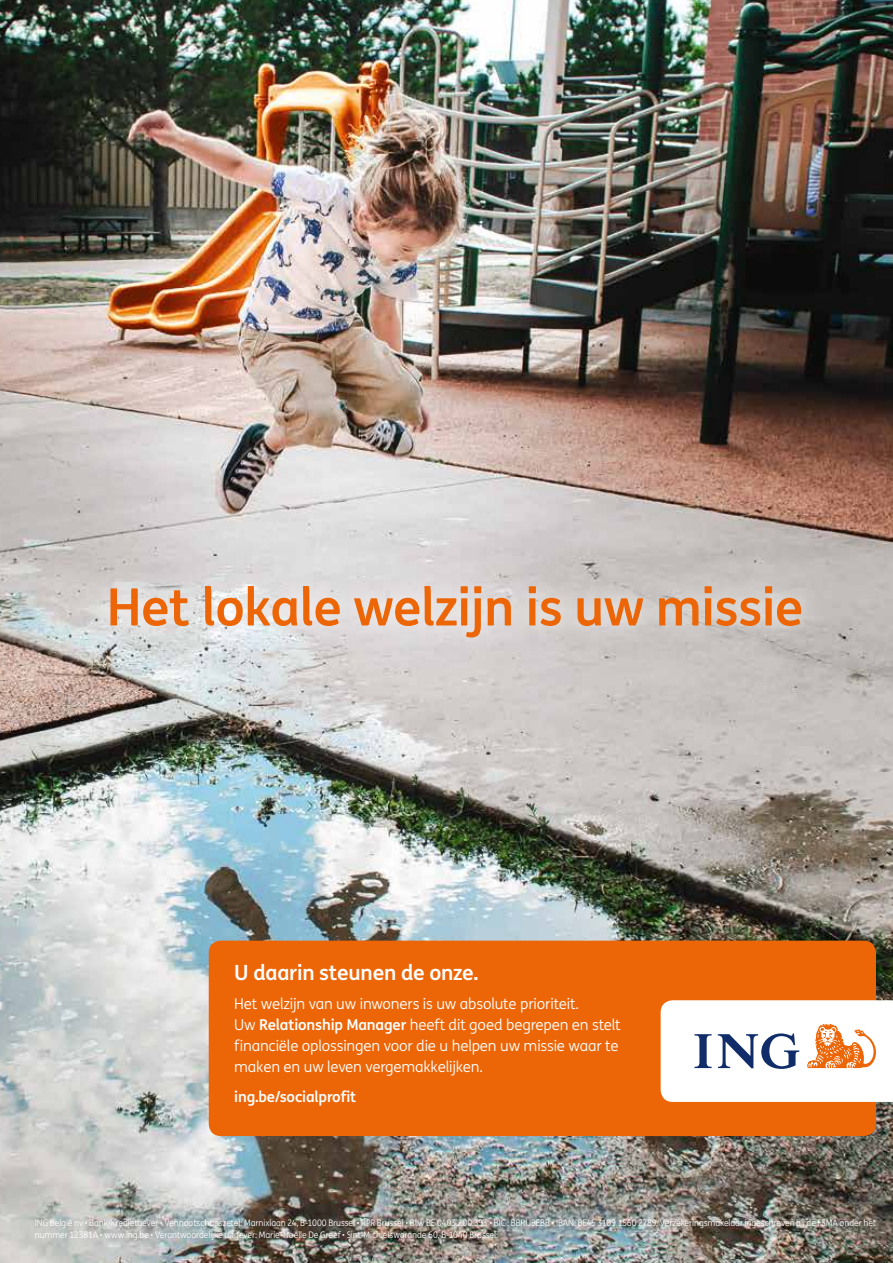
<style>
.page{position:relative;width:893px;height:1263px;background:#fff}
.page>*{position:absolute;margin:0;border:0;box-sizing:border-box;transform-origin:0 0}
.t1{font:700 51.45px "ING Me";letter-spacing:-.01em;color:#ec6608}
.t2{font:700 21px "ING Me";letter-spacing:-.01em;color:#fff}
.t3{font:15px/21px "ING Me";letter-spacing:-.01em;color:#fff}
.t4{font:700 15px "ING Me";letter-spacing:-.01em;color:#fff}
.t5{font:9px/12px "ING Me";letter-spacing:-.01em;color:#fff;scale:.95 1}
.s1{font-weight:700}
</style>
<div class="page">
<img style="left:0;top:0;width:893px;height:1263px">
<svg style="left:88px;top:564px;width:735px;height:95px;background:#d5d2d2"></svg>
<div style="left:209px;top:941px;width:667px;height:195px;background:#ec6608;border-radius:12px"></div>
<svg style="left:661px;top:1000px;width:232px;height:102px;background:#f0eae7"></svg>
<h1 class="t1" style="left:107px;top:566px;width:698px">Het lokale welzijn is uw missie</h1>
<h2 class="t2" style="left:234px;top:955px;width:246px">U daarin steunen de onze.</h2>
<h3 class="t3" style="left:234px;top:993px;width:388px">Het welzijn van uw inwoners is uw absolute prioriteit.<br>Uw <span class="s1">Relationship Manager</span> heeft dit goed begrepen en stelt financiële oplossingen voor die u helpen uw missie waar te maken en uw leven vergemakkelijken.</h3>
<h3 class="t4" style="left:234px;top:1084px;width:124px">ing.be/socialprofit</h3>
<p class="t5" style="left:35px;top:1216px;width:887px">ING België nv • Bank/Kredietgever • Vennootschapszetel: Marnixlaan 24, B-1000 Brussel • RPR Brussel • Btw BE 0403.200.393 • BIC : BBRUBEBB • IBAN: BE45 3109 1560 2789. Verzekeringsmakelaar ingeschreven bij de FSMA onder het nummer 12381A • www.ing.be • Verantwoordelijke uitgever: Marie-Noëlle De Greef • Sint-Michielswarande 60, B-1040 Brussel.</p>
</div>
